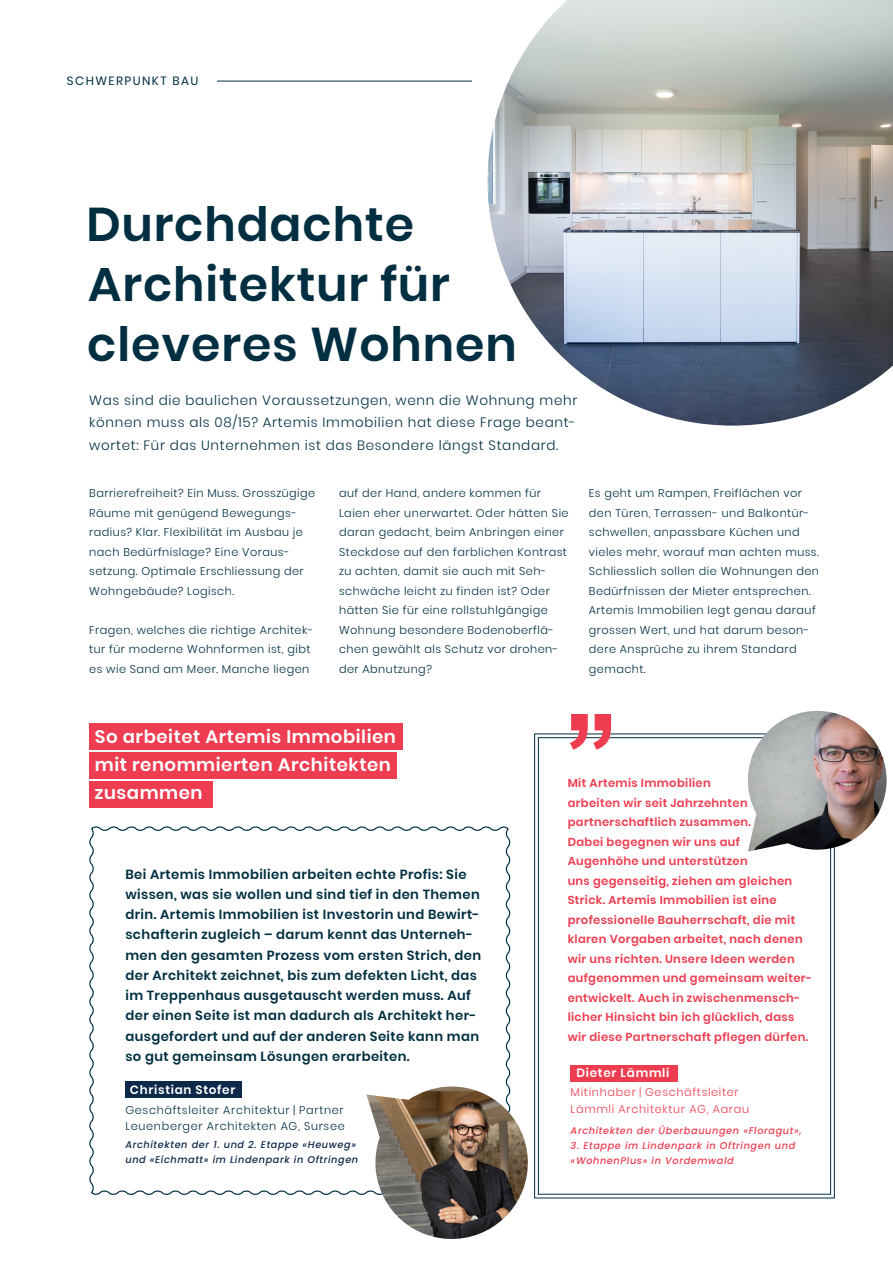
<style>
.page{position:relative;width:893px;height:1263px;background:#fff}
.page>*{position:absolute;margin:0;border:0;box-sizing:border-box;transform-origin:0 0}
.t1{font:700 120px "Arial Hebrew";color:#ee3d50}
.Titel{font:600 47.25px "Poppins";letter-spacing:.02em;color:#012f41}
.t2{font:600 18.15px/27.9px "Poppins";letter-spacing:.03em;color:#fff}
.Leadtext_Light{font:300 13.5px/22.5px "Poppins";letter-spacing:.05em;color:#012f41;text-align:justify}
.t3{font:600 13.2px/20.2px "Poppins";letter-spacing:.03em;color:#012f41}
.t4{font:600 12px "Poppins";letter-spacing:.06em;color:#fff}
.t5{font:12px "Poppins";letter-spacing:.12em;color:#012f41}
.t6{font:600 11.55px/19.5px "Poppins";letter-spacing:.03em;color:#ee3d50}
.Lauftext_Light{font:300 11.25px/19.5px "Poppins";letter-spacing:.04em;color:#012f41}
.Lauftext_Light-2{font:300 11.25px "Poppins";letter-spacing:.06em;color:#012f41}
.t7{font:300 11.25px "Poppins";letter-spacing:.06em;color:#ee3d50}
.t8{font:italic 500 9.75px/15px "Poppins";letter-spacing:.06em;color:#ee3d50}
.t9{font:italic 500 9.75px/15px "Poppins";letter-spacing:.06em;color:#0d2849}
</style>
<div class="page">
<img style="left:487px;top:0;width:406px;height:426px">
<svg style="left:89px;top:826px;width:422px;height:369px"></svg>
<svg style="left:534px;top:733px;width:301px;height:466px"></svg>
<img style="left:747px;top:711px;width:140px;height:140px">
<img style="left:366px;top:1086px;width:162px;height:153px">
<div style="left:89px;top:752px;width:308px;height:27px;background:#ee3d50"></div>
<div style="left:89px;top:781px;width:124px;height:27px;background:#ee3d50"></div>
<div style="left:89px;top:724px;width:314px;height:26px;background:#ee3d50"></div>
<div style="left:125px;top:1081px;width:117px;height:17px;background:#0d2849"></div>
<hr style="left:217px;top:81px;width:255px;height:1px;background:#012f41">
<div style="left:570px;top:1065px;width:108px;height:16px;background:#ee3d50"></div>
<p class="t5" style="left:67px;top:74px;width:133px">SCHWERPUNKT BAU</p>
<p class="Titel" style="left:86px;top:197px;width:329px">Durchdachte</p>
<p class="Titel" style="left:88px;top:257px;width:363px">Architektur für</p>
<p class="Titel" style="left:87px;top:317px;width:431px">cleveres Wohnen</p>
<p class="Leadtext_Light" style="left:89px;top:389px;width:490px">Was sind die baulichen Voraussetzungen, wenn die Wohnung mehr können muss als 08/15? Artemis Immobilien hat diese Frage beant&shy;wortet: Für das Unternehmen ist das Besondere längst Standard.</p>
<p class="Lauftext_Light" style="left:89px;top:483px;width:228px">Barrierefreiheit? Ein Muss. Grosszügige Räume mit genügend Bewegungs&shy;radius? Klar. Flexibilität im Ausbau je nach Bedürfnislage? Eine Voraus&shy;setzung. Optimale Erschliessung der Wohngebäude? Logisch.</p>
<p class="Lauftext_Light" style="left:89px;top:620px;width:226px">Fragen, welches die richtige Architek&shy;tur für moderne Wohnformen ist, gibt es wie Sand am Meer. Manche liegen</p>
<p class="Lauftext_Light" style="left:339px;top:483px;width:231px">auf der Hand, andere kommen für Laien eher unerwartet. Oder hätten Sie daran gedacht, beim Anbringen einer Steckdose auf den farblichen Kontrast zu achten, damit sie auch mit Seh&shy;schwäche leicht zu finden ist? Oder hätten Sie für eine rollstuhlgängige Wohnung besondere Bodenoberflä&shy;chen gewählt als Schutz vor drohen&shy;der Abnutzung?</p>
<p class="Lauftext_Light" style="left:589px;top:483px;width:232px">Es geht um Rampen, Freiflächen vor den Türen, Terrassen- und Balkontür&shy;schwellen, anpassbare Küchen und vieles mehr, worauf man achten muss.<br>Schliesslich sollen die Wohnungen den Bedürfnissen der Mieter entsprechen.<br>Artemis Immobilien legt genau darauf grossen Wert, und hat darum beson&shy;dere Ansprüche zu ihrem Standard gemacht.</p>
<p class="t2" style="left:95px;top:723px;width:303px">So arbeitet Artemis Immobilien mit renommierten Architekten zusammen</p>
<p class="t3" style="left:125px;top:864px;width:357px">Bei Artemis Immobilien arbeiten echte Profis: Sie wissen, was sie wollen und sind tief in den Themen drin. Artemis Immobilien ist Investorin und Bewirt&shy;schafterin zugleich – darum kennt das Unterneh&shy;men den gesamten Prozess vom ersten Strich, den der Architekt zeichnet, bis zum defekten Licht, das im Treppenhaus ausgetauscht werden muss. Auf der einen Seite ist man dadurch als Architekt her&shy;ausgefordert und auf der anderen Seite kann man so gut gemeinsam Lösungen erarbeiten.</p>
<p class="t4" style="left:130px;top:1083px;width:107px">Christian Stofer</p>
<p class="Lauftext_Light-2" style="left:125px;top:1103px;width:220px">Geschäftsleiter Architektur | Partner</p>
<p class="Lauftext_Light-2" style="left:125px;top:1120px;width:221px">Leuenberger Architekten AG, Sursee</p>
<p class="t9" style="left:125px;top:1137px;width:234px">Architekten der 1. und 2. Etappe «Heuweg» und «Eichmatt» im Lindenpark in Oftringen</p>
<p class="t1" style="left:563px;top:635px;width:56px">„</p>
<p class="t6" style="left:568px;top:773px;width:246px">Mit Artemis Immobilien<br>arbeiten wir seit Jahrzehnten partnerschaftlich zusammen.<br>Dabei begegnen wir uns auf Augenhöhe und unterstützen<br>uns gegenseitig, ziehen am gleichen Strick. Artemis Immobilien ist eine professionelle Bauherrschaft, die mit klaren Vorgaben arbeitet, nach denen wir uns richten. Unsere Ideen werden aufgenommen und gemeinsam weiter&shy;entwickelt. Auch in zwischenmensch&shy;licher Hinsicht bin ich glücklich, dass wir diese Partnerschaft pflegen dürfen.</p>
<p class="t4" style="left:576px;top:1065px;width:95px">Dieter Lämmli</p>
<p class="t7" style="left:571px;top:1086px;width:170px">Mitinhaber | Geschäftsleiter</p>
<p class="t7" style="left:571px;top:1102px;width:180px">Lämmli Architektur AG, Aarau</p>
<p class="t8" style="left:571px;top:1123px;width:232px">Architekten der Überbauungen «Floragut»,</p>
<p class="t8" style="left:571px;top:1138px;width:226px">3. Etappe im Lindenpark in Oftringen und «WohnenPlus» in Vordemwald</p>
</div>
